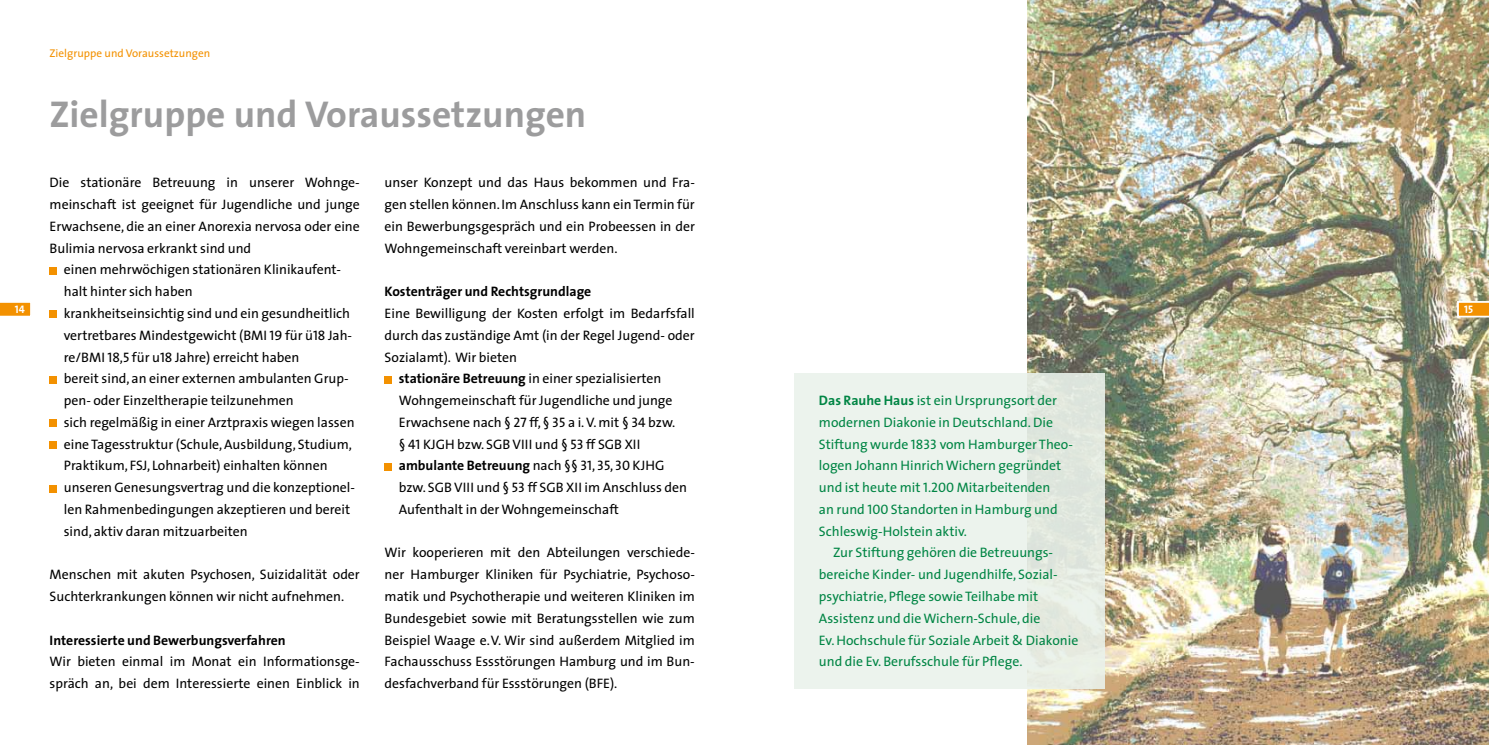
<style>
.page{position:relative;width:1489px;height:745px;background:#fff}
.page>*{position:absolute;margin:0;border:0;box-sizing:border-box;transform-origin:0 0}
.t1{font:700 37.5px "The Sans";color:#9c9c9d}
.t2{font:13.75px/21.8px "The Sans";color:#000;text-align:justify}
.t3{font:13.75px/21.8px "The Sans";color:#008544}
.t4{font:700 13.75px "The Sans";color:#000}
.t5{font:11.25px "The Sans";color:#f39100}
.t6{font:11px "The Sans Bold Caps";color:#fff}
.s1{font-family:"The Sans Caps"}
.s2{font-weight:700}
.s3{font-weight:400}
.s4{font-family:"The Sans Caps";font-weight:400}
</style>
<div class="page">
<img style="left:1027px;top:0;width:461px;height:744px">
<div style="left:794px;top:373px;width:310px;height:314px;background:linear-gradient(to right,#eff6f1,#e5ebe3)"></div>
<div style="left:50px;top:267px;width:7px;height:7px;background:#f39100"></div>
<div style="left:50px;top:311px;width:7px;height:7px;background:#f39100"></div>
<div style="left:50px;top:376px;width:7px;height:7px;background:#f39100"></div>
<div style="left:50px;top:419px;width:7px;height:7px;background:#f39100"></div>
<div style="left:50px;top:441px;width:7px;height:7px;background:#f39100"></div>
<div style="left:50px;top:484px;width:7px;height:8px;background:#f39100"></div>
<div style="left:384px;top:376px;width:8px;height:7px;background:#f39100"></div>
<div style="left:384px;top:463px;width:8px;height:7px;background:#f39100"></div>
<svg style="left:1455px;top:300px;width:33px;height:18px"></svg>
<svg style="left:0;top:302px;width:31px;height:14px"></svg>
<p class="t5" style="left:50px;top:44px;width:162px">Zielgruppe und Voraussetzungen</p>
<h1 class="t1" style="left:50px;top:83px;width:538px">Zielgruppe und Voraussetzungen</h1>
<p class="t2" style="left:50px;top:171px;width:312px">Die stationäre Betreuung in unserer Wohnge&shy;meinschaft ist geeignet für Jugendliche und junge Erwachsene, die an einer Anorexia nervosa oder eine Bulimia nervosa erkrankt sind und</p>
<p class="t2" style="left:64px;top:258px;width:293px;text-align:left">einen mehrwöchigen stationären Klinikaufent&shy;halt hinter sich haben<br>krankheitseinsichtig sind und ein gesundheitlich vertretbares Mindestgewicht (BMI <span class="s1">19</span> für ü<span class="s1">18</span> Jah&shy;re/BMI <span class="s1">18,5</span> für u<span class="s1">18</span> Jahre) erreicht haben<br>bereit sind, an einer externen ambulanten Grup&shy;pen- oder Einzeltherapie teilzunehmen<br>sich regelmäßig in einer Arztpraxis wiegen lassen eine Tagesstruktur (Schule, Ausbildung, Studium, Praktikum, FSJ, Lohnarbeit) einhalten können unseren Genesungsvertrag und die konzeptionel&shy;len Rahmenbedingungen akzeptieren und bereit sind, aktiv daran mitzuarbeiten</p>
<p class="t2" style="left:50px;top:563px;width:312px">Menschen mit akuten Psychosen, Suizidalität oder<br>Suchterkrankungen können wir nicht aufnehmen.</p>
<p class="t4" style="left:50px;top:628px;width:238px">Interessierte und Bewerbungsverfahren</p>
<p class="t2" style="left:50px;top:650px;width:312px">Wir bieten einmal im Monat ein Informationsge&shy;spräch an, bei dem Interessierte einen Einblick in</p>
<p class="t2" style="left:384px;top:171px;width:312px">unser Konzept und das Haus bekommen und Fra&shy;gen stellen können. Im Anschluss kann ein Termin für ein Bewerbungsgespräch und ein Probeessen in der Wohngemeinschaft vereinbart werden.</p>
<p class="t4" style="left:384px;top:280px;width:208px">Kostenträger und Rechtsgrundlage</p>
<p class="t2" style="left:384px;top:302px;width:312px">Eine Bewilligung der Kosten erfolgt im Bedarfsfall</p>
<p class="t2" style="left:384px;top:323px;width:312px">durch das zuständige Amt (in der Regel Jugend- oder</p>
<p class="t2" style="left:384px;top:345px;width:134px">Sozialamt). Wir bieten</p>
<p class="t2" style="left:399px;top:367px;width:264px"><span class="s2">stationäre Betreuung</span> in einer spezialisierten</p>
<p class="t2" style="left:399px;top:389px;width:275px">Wohngemeinschaft für Jugendliche und junge</p>
<p class="t2" style="left:399px;top:410px;width:278px">Erwachsene nach § <span class="s1">27</span> ff, § <span class="s1">35</span> a i. V. mit § <span class="s1">34</span> bzw.</p>
<p class="t2" style="left:399px;top:432px;width:243px">§ <span class="s1">41</span> KJGH bzw. SGB VIII und § <span class="s1">53</span> ff SGB XII</p>
<p class="t4" style="left:399px;top:454px;width:267px">ambulante Betreuung <span class="s3">nach §§</span> <span class="s4">31, 35, 30</span> <span class="s3">KJHG</span></p>
<p class="t2" style="left:399px;top:476px;width:290px">bzw. SGB VIII und § <span class="s1">53</span> ff SGB XII im Anschluss den</p>
<p class="t2" style="left:399px;top:497px;width:222px">Aufenthalt in der Wohngemeinschaft</p>
<p class="t2" style="left:384px;top:541px;width:312px">Wir kooperieren mit den Abteilungen verschiede&shy;ner Hamburger Kliniken für Psychiatrie, Psychoso&shy;matik und Psychotherapie und weiteren Kliniken im Bundesgebiet sowie mit Beratungsstellen wie zum Beispiel Waage e.V. Wir sind außerdem Mitglied im Fachausschuss Essstörungen Hamburg und im Bun&shy;desfachverband für Essstörungen (BFE).</p>
<p class="t6" style="left:15px;top:300px;width:11px">14</p>
<p class="t6" style="left:1463px;top:300px;width:10px">15</p>
<p class="t3" style="left:819px;top:389px;width:255px"><span class="s2">Das Rauhe Haus</span> ist ein Ursprungsort der modernen Diakonie in Deutschland. Die Stiftung wurde <span class="s1">1833</span> vom Hamburger Theo&shy;logen Johann Hinrich Wichern gegründet und ist heute mit <span class="s1">1.200</span> Mitarbeitenden<br>an rund <span class="s1">100</span> Standorten in Hamburg und Schleswig-Holstein aktiv.</p>
<p class="t3" style="left:819px;top:541px;width:261px;text-indent:14px">Zur Stiftung gehören die Betreuungs&shy;bereiche Kinder- und Jugendhilfe, Sozial&shy;psychiatrie, Pflege sowie Teilhabe mit Assistenz und die Wichern-Schule, die<br>Ev. Hochschule für Soziale Arbeit &amp; Diakonie und die Ev. Berufsschule für Pflege.</p>
</div>
